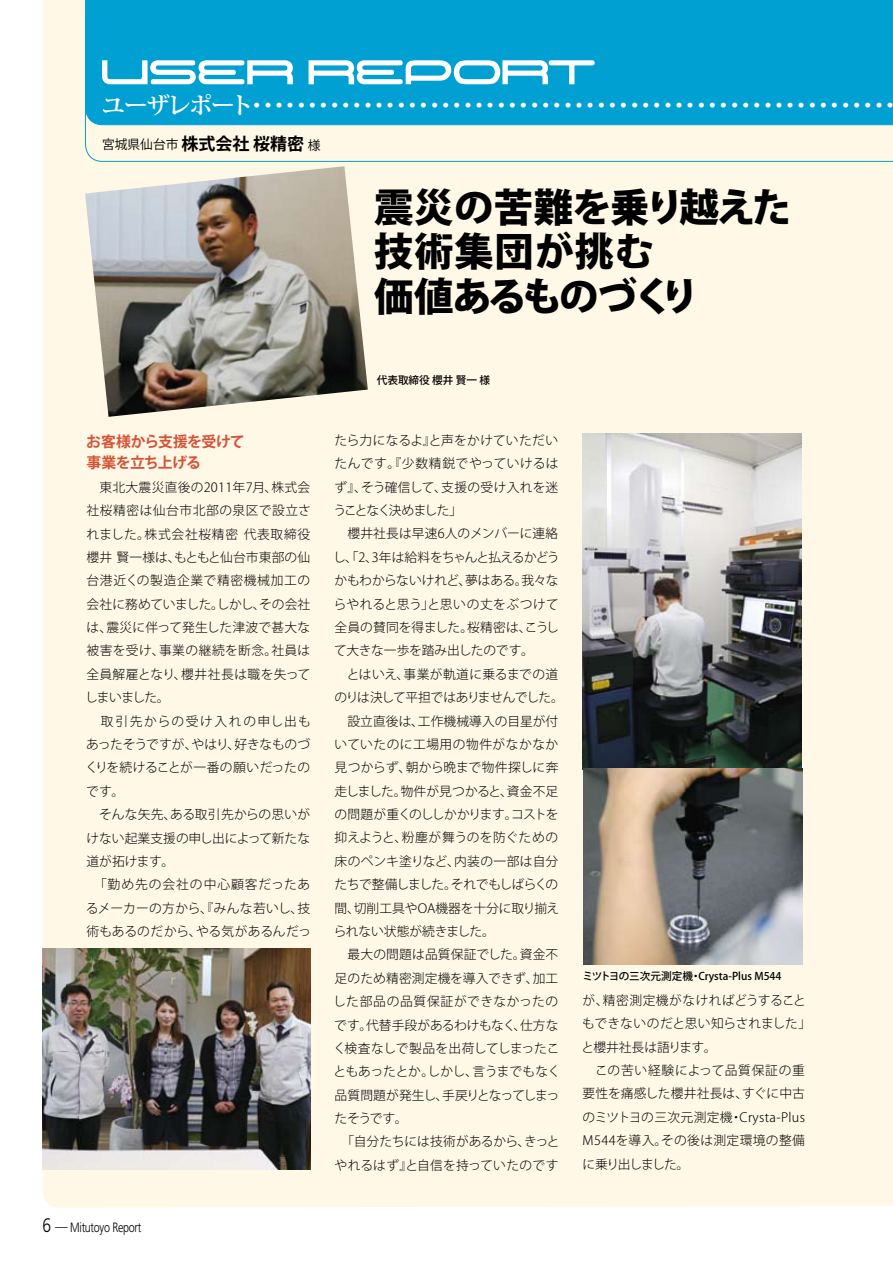
<style>
.page{position:relative;width:893px;height:1263px;background:#fff}
.page>*{position:absolute;margin:0;border:0;box-sizing:border-box;transform-origin:0 0}
.t1{font:800 39.3px/44.7px "Koz Go Std";letter-spacing:-.025em;color:#000}
.t2{font:700 23.4px "Koz Min Std";letter-spacing:-.06em;color:#fff}
.t3{font:700 14.85px/21.3px "Koz Go Std";letter-spacing:-.04em;color:#d45336}
.t4{font:300 13.5px "Mitutoyo Frutiger";letter-spacing:-.02em;color:#000}
.t5{font:300 12.75px/23.4px "Koz Go Std";letter-spacing:.005em;color:#000}
.t6{font:12.75px "Koz Go Std";color:#000}
.t7{font:500 10.65px "Koz Go Std";color:#000}
.s1{font-weight:700;font-size:16.95px}
.s2{font-size:19.5px}
.s3{font-family:"Koz Go Std";font-weight:400;font-size:11.7px}
</style>
<div class="page">
<div style="left:43px;top:0;width:850px;height:1208px;background:#fff8e7"></div>
<svg style="left:85px;top:0;width:808px;height:404px;background:#a2d7df"></svg>
<svg style="left:102px;top:60px;width:493px;height:24px"></svg>
<img style="left:85px;top:166px;width:283px;height:251px">
<img style="left:583px;top:434px;width:219px;height:334px">
<img style="left:43px;top:948px;width:267px;height:221px">
<img style="left:583px;top:768px;width:219px;height:196px">
<h2 class="t2" style="left:102px;top:90px;width:802px">ユーザレポート・・・・・・・・・・・・・・・・・・・・・・・・・・・・・・・・・・・・・・・・・・・・・・・・・・・・・・・・・・</h2>
<p class="t6" style="left:102px;top:137px;width:220px">宮城県仙台市 <span class="s1">株式会社 桜精密</span>様</p>
<h1 class="t1" style="left:374px;top:188px;width:418px">震災の苦難を乗り越えた技術集団が挑む<br>価値あるものづくり</h1>
<p class="t3" style="left:86px;top:432px;width:160px">お客様から支援を受けて事業を立ち上げる</p>
<p class="t5" style="left:85px;top:476px;width:227px">　東北大震災直後の2011年7月、株式会社桜精密は仙台市北部の泉区で設立されました。株式会社桜精密 代表取締役櫻井 賢一様は、もともと仙台市東部の仙台港近くの製造企業で精密機械加工の会社に務めていました。しかし、その会社は、震災に伴って発生した津波で甚大な被害を受け、事業の継続を断念。社員は全員解雇となり、櫻井社長は職を失ってしまいました。<br>　取引先からの受け入れの申し出もあったそうですが、やはり、好きなものづくりを続けることが一番の願いだったのです。<br>　そんな矢先、ある取引先からの思いがけない起業支援の申し出によって新たな道が拓けます。<br>　「勤め先の会社の中心顧客だったあるメーカーの方から、『みんな若いし、技術もあるのだから、やる気があるんだっ</p>
<p class="t4" style="left:43px;top:1219px;width:100px"><span class="s2">6</span> <span class="s3">—</span> Mitutoyo Report</p>
<p class="t7" style="left:377px;top:373px;width:115px">代表取締役 櫻井 賢一 様</p>
<p class="t5" style="left:333px;top:429px;width:232px">たら力になるよ』と声をかけていただいたんです。『少数精鋭でやっていけるはず』、そう確信して、支援の受け入れを迷うことなく決めました」<br>　櫻井社長は早速6人のメンバーに連絡し、「2、3年は給料をちゃんと払えるかどうかもわからないけれど、夢はある。我々ならやれると思う」と思いの丈をぶつけて全員の賛同を得ました。桜精密は、こうして大きな一歩を踏み出したのです。<br>　とはいえ、事業が軌道に乗るまでの道のりは決して平担ではありませんでした。　設立直後は、工作機械導入の目星が付いていたのに工場用の物件がなかなか見つからず、朝から晩まで物件探しに奔走しました。物件が見つかると、資金不足の問題が重くのししかかります。コストを抑えようと、粉塵が舞うのを防ぐための床のペンキ塗りなど、内装の一部は自分たちで整備しました。それでもしばらくの間、切削工具やOA機器を十分に取り揃えられない状態が続きました。<br>　最大の問題は品質保証でした。資金不足のため精密測定機を導入できず、加工した部品の品質保証ができなかったのです。代替手段があるわけもなく、仕方なく検査なしで製品を出荷してしまったこともあったとか。しかし、言うまでもなく品質問題が発生し、手戻りとなってしまったそうです。<br>　「自分たちには技術があるから、きっとやれるはず』と自信を持っていたのです</p>
<p class="t7" style="left:583px;top:969px;width:201px">ミツトヨの三次元測定機・Crysta-Plus M544</p>
<p class="t5" style="left:582px;top:989px;width:231px">が、精密測定機がなければどうすることもできないのだと思い知らされました」と櫻井社長は語ります。<br>　この苦い経験によって品質保証の重要性を痛感した櫻井社長は、すぐに中古のミツトヨの三次元測定機・Crysta-Plus<br>M544を導入。その後は測定環境の整備に乗り出しました。</p>
</div>
